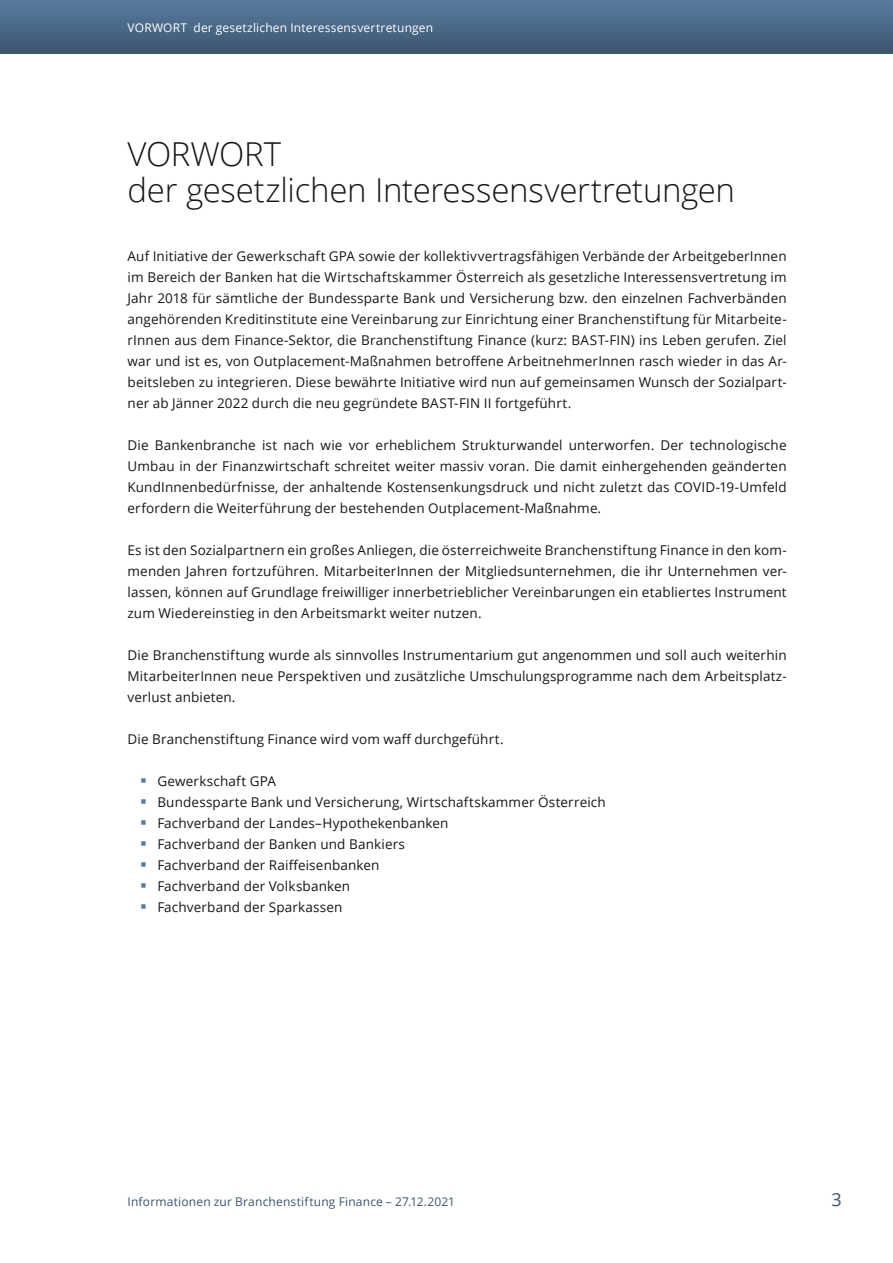
<style>
.page{position:relative;width:893px;height:1263px;background:#fff}
.page>*{position:absolute;margin:0;border:0;box-sizing:border-box;transform-origin:0 0}
.Kapitelüberschrift{font:300 33px/36px "Open Sans";letter-spacing:-.01em;color:#181716}
.t1{font:18px "Open Sans";color:#3c546e}
.Fließtext{font:13.5px/21px "Open Sans";letter-spacing:.01em;color:#181716;text-align:justify}
.t2{font:12px "Open Sans";letter-spacing:.015em;color:#3c546e}
.t3{font:12px "Open Sans";letter-spacing:.015em;color:#fff}
</style>
<div class="page">
<div style="left:0;top:0;width:893px;height:54px;background:linear-gradient(to bottom,#587ca0,#3d566f)"></div>
<p class="t3" style="left:128px;top:19px;width:307px">VORWORT der gesetzlichen Interessensvertretungen</p>
<p class="Kapitelüberschrift" style="left:128px;top:135px;width:609px">VORWORT<br>der gesetzlichen Interessensvertretungen</p>
<p class="Fließtext" style="left:128px;top:245px;width:661px">Auf Initiative der Gewerkschaft GPA sowie der kollektivvertragsfähigen Verbände der ArbeitgeberInnen im Bereich der Banken hat die Wirtschaftskammer Österreich als gesetzliche Interessensvertretung im Jahr 2018 für sämtliche der Bundessparte Bank und Versicherung bzw. den einzelnen Fachverbänden angehörenden Kreditinstitute eine Vereinbarung zur Einrichtung einer Branchenstiftung für Mitarbeite&shy;rInnen aus dem Finance-Sektor, die Branchenstiftung Finance (kurz: BAST-FIN) ins Leben gerufen. Ziel war und ist es, von Outplacement-Maßnahmen betroffene ArbeitnehmerInnen rasch wieder in das Ar&shy;beitsleben zu integrieren. Diese bewährte Initiative wird nun auf gemeinsamen Wunsch der Sozialpart&shy;ner ab Jänner 2022 durch die neu gegründete BAST-FIN II fortgeführt.</p>
<p class="Fließtext" style="left:128px;top:434px;width:661px">Die Bankenbranche ist nach wie vor erheblichem Strukturwandel unterworfen. Der technologische Umbau in der Finanzwirtschaft schreitet weiter massiv voran. Die damit einhergehenden geänderten KundInnenbedürfnisse, der anhaltende Kostensenkungsdruck und nicht zuletzt das COVID-19-Umfeld erfordern die Weiterführung der bestehenden Outplacement-Maßnahme.</p>
<p class="Fließtext" style="left:128px;top:539px;width:661px">Es ist den Sozialpartnern ein großes Anliegen, die österreichweite Branchenstiftung Finance in den kom&shy;menden Jahren fortzuführen. MitarbeiterInnen der Mitgliedsunternehmen, die ihr Unternehmen ver&shy;lassen, können auf Grundlage freiwilliger innerbetrieblicher Vereinbarungen ein etabliertes Instrument zum Wiedereinstieg in den Arbeitsmarkt weiter nutzen.</p>
<p class="Fließtext" style="left:128px;top:644px;width:661px">Die Branchenstiftung wurde als sinnvolles Instrumentarium gut angenommen und soll auch weiterhin MitarbeiterInnen neue Perspektiven und zusätzliche Umschulungsprogramme nach dem Arbeitsplatz&shy;verlust anbieten.</p>
<p class="Fließtext" style="left:128px;top:728px;width:378px">Die Branchenstiftung Finance wird vom waff durchgeführt.</p>
<p class="Fließtext" style="left:157px;top:770px;width:120px">Gewerkschaft GPA</p>
<p class="Fließtext" style="left:157px;top:791px;width:450px">Bundessparte Bank und Versicherung, Wirtschaftskammer Österreich</p>
<p class="Fließtext" style="left:157px;top:812px;width:293px">Fachverband der Landes–Hypothekenbanken</p>
<p class="Fließtext" style="left:157px;top:833px;width:249px">Fachverband der Banken und Bankiers</p>
<p class="Fließtext" style="left:157px;top:854px;width:224px">Fachverband der Raiffeisenbanken</p>
<p class="Fließtext" style="left:157px;top:875px;width:194px">Fachverband der Volksbanken</p>
<p class="Fließtext" style="left:157px;top:896px;width:187px">Fachverband der Sparkassen</p>
<p class="t2" style="left:128px;top:1193px;width:329px">Informationen zur Branchenstiftung Finance – 27.12.2021</p>
<h2 class="t1" style="left:831px;top:1187px;width:12px">3</h2>
</div>
